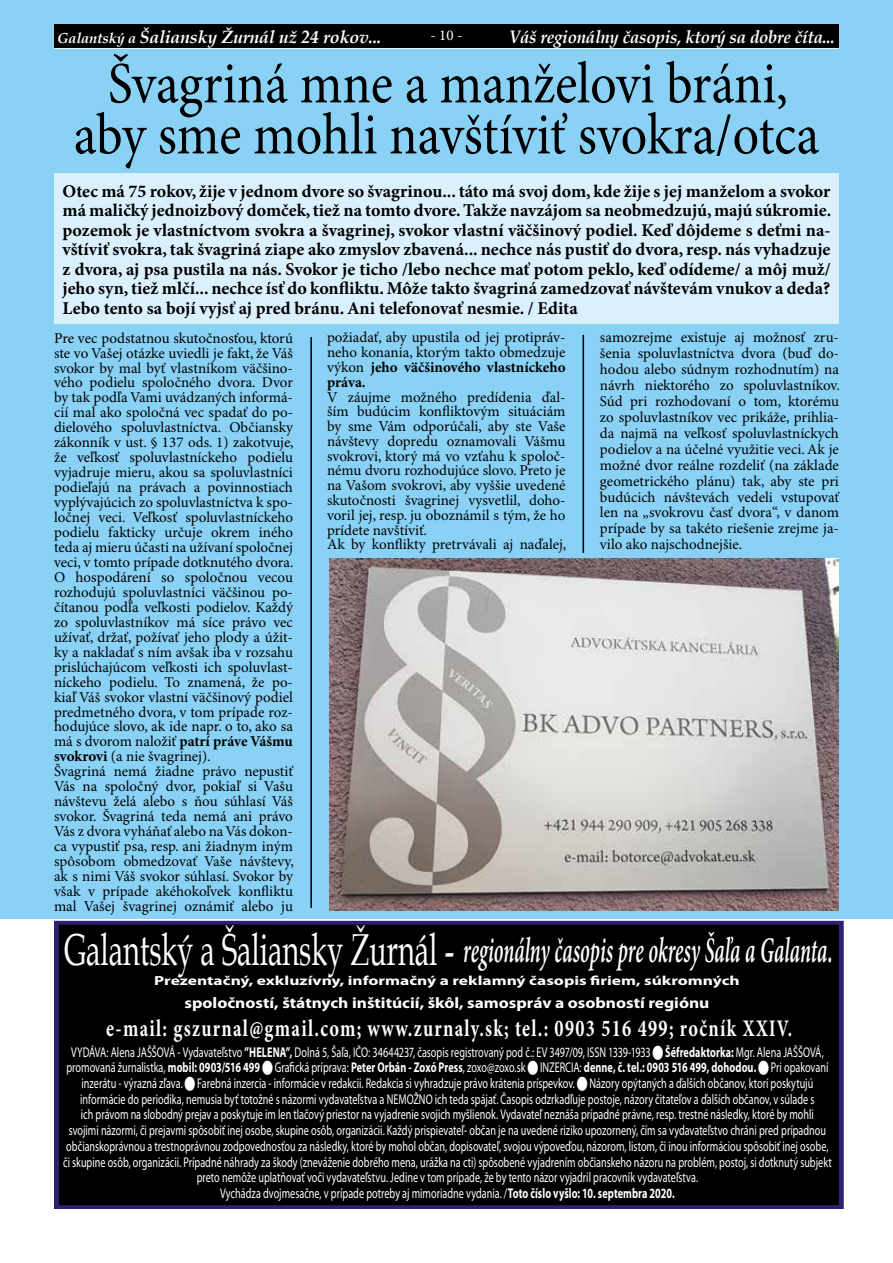
<style>
.page{position:relative;width:893px;height:1263px;background:#fff}
.page>*{position:absolute;margin:0;border:0;box-sizing:border-box;transform-origin:0 0}
.t1{font:58.5px/51px "Minion Pro";letter-spacing:-.005em;color:#000;text-align:center;scale:.89 1}
.t2{font:italic 600 36px "Minion Pro";color:#fff;scale:.56 1}
.t3{font:700 24.15px "Minion Pro";letter-spacing:.07em;color:#fff;scale:.76 1}
.t4{font:700 18px/19.5px "Minion Pro";letter-spacing:-.005em;color:#000;text-align:justify}
.t5{font:italic 700 18px "Book Antiqua";letter-spacing:-.01em;color:#fff;scale:.93 1}
.t6{font:italic 700 17.7px "Book Antiqua";letter-spacing:-.01em;color:#fff}
.t7{font:700 15.3px "Myriad Pro";color:#fff;scale:1.14 1}
.t8{font:15px/15px "Minion Pro";color:#000}
.t9{font:15px "Minion Pro";color:#fff}
.t10{font:14.1px/15.8px "Myriad Pro";color:#fff;text-align:center;scale:.72 1}
.t11{font:700 13.2px "Myriad Pro";color:#fff;scale:1.32 1}
.s1{font-size:14.55px}
.s2{font-weight:700}
.s3{font-family:"Book Antiqua";font-weight:400;font-style:normal;font-size:44.85px}
.s4{font-size:23.7px}
</style>
<div class="page">
<div style="left:0;top:0;width:893px;height:918px;background:#89d2f6"></div>
<img style="left:329px;top:558px;width:510px;height:352px">
<div style="left:54px;top:173px;width:785px;height:151px;background:#dbf0fd"></div>
<hr style="left:310px;top:337px;width:2px;height:571px;background:#000">
<hr style="left:583px;top:335px;width:1px;height:218px;background:#000">
<div style="left:56px;top:923px;width:785px;height:284px;background:#000"></div>
<div style="left:54px;top:920px;width:789px;height:289px;border:4px solid #2b2171"></div>
<hr style="left:54px;top:47px;width:785px;height:2px;background:#fff">
<div style="left:54px;top:24px;width:785px;height:24px;background:#000"></div>
<p class="t6" style="left:57px;top:24px;width:326px"><span class="s1">Galantský a</span> Šaliansky Žurnál už 24 rokov...</p>
<p class="t9" style="left:431px;top:26px;width:33px">- 10 -</p>
<p class="t5" style="left:509px;top:24px;width:352px">Váš regionálny časopis, ktorý sa dobre číta...</p>
<h1 class="t1" style="left:74px;top:61px;width:839px">Švagriná mne a manželovi bráni, aby sme mohli navštíviť svokra/otca</h1>
<p class="t4" style="left:63px;top:182px;width:770px">Otec má 75 rokov, žije v jednom dvore so švagrinou... táto má svoj dom, kde žije s jej manželom a svokor má maličký jednoizbový domček, tiež na tomto dvore. Takže navzájom sa neobmedzujú, majú súkromie. pozemok je vlastníctvom svokra a švagrinej, svokor vlastní väčšinový podiel. Keď dôjdeme s deťmi na&shy;vštíviť svokra, tak švagriná ziape ako zmyslov zbavená... nechce nás pustiť do dvora, resp. nás vyhadzuje z dvora, aj psa pustila na nás. Svokor je ticho /lebo nechce mať potom peklo, keď odídeme/ a môj muž/ jeho syn, tiež mlčí... nechce ísť do konfliktu. Môže takto švagriná zamedzovať návštevám vnukov a deda?<br>Lebo tento sa bojí vyjsť aj pred bránu. Ani telefonovať nesmie. / Edita</p>
<p class="t8" style="left:54px;top:331px;width:241px">Pre vec podstatnou skutočnosťou, ktorú ste vo Vašej otázke uviedli je fakt, že Váš svokor by mal byť vlastníkom väčšino&shy;vého podielu spoločného dvora. Dvor by tak podľa Vami uvádzaných informá&shy;cií mal ako spoločná vec spadať do po&shy;dielového spoluvlastníctva. Občiansky zákonník v ust. § 137 ods. 1) zakotvuje, že veľkosť spoluvlastníckeho podielu vyjadruje mieru, akou sa spoluvlastníci podieľajú na právach a povinnostiach vyplývajúcich zo spoluvlastníctva k spo&shy;ločnej veci. Veľkosť spoluvlastníckeho podielu fakticky určuje okrem iného teda aj mieru účasti na užívaní spoločnej veci, v tomto prípade dotknutého dvora.<br>O hospodárení so spoločnou vecou rozhodujú spoluvlastníci väčšinou po&shy;čítanou podľa veľkosti podielov. Každý zo spoluvlastníkov má síce právo vec užívať, držať, požívať jeho plody a úžit&shy;ky a nakladať s ním avšak iba v rozsahu prislúchajúcom veľkosti ich spoluvlast&shy;níckeho podielu. To znamená, že po&shy;kiaľ Váš svokor vlastní väčšinový podiel predmetného dvora, v tom prípade roz&shy;hodujúce slovo, ak ide napr. o to, ako sa má s dvorom naložiť <span class="s2">patrí práve Vášmu svokrovi</span> (a nie švagrinej).<br>Švagriná nemá žiadne právo nepustiť Vás na spoločný dvor, pokiaľ si Vašu návštevu želá alebo s ňou súhlasí Váš svokor. Švagriná teda nemá ani právo Vás z dvora vyháňať alebo na Vás dokon&shy;ca vypustiť psa, resp. ani žiadnym iným spôsobom obmedzovať Vaše návštevy, ak s nimi Váš svokor súhlasí. Svokor by však v prípade akéhokoľvek konfliktu mal Vašej švagrinej oznámiť alebo ju</p>
<p class="t8" style="left:327px;top:331px;width:240px;text-align:justify">požiadať, aby upustila od jej protipráv&shy;neho konania, ktorým takto obmedzuje výkon <span class="s2">jeho väčšinového vlastníckeho práva.</span></p>
<p class="t8" style="left:327px;top:390px;width:241px">V záujme možného predídenia ďal&shy;ším budúcim konfliktovým situáciám by sme Vám odporúčali, aby ste Vaše návštevy dopredu oznamovali Vášmu svokrovi, ktorý má vo vzťahu k spoloč&shy;nému dvoru rozhodujúce slovo. Preto je na Vašom svokrovi, aby vyššie uvedené skutočnosti švagrinej vysvetlil, doho&shy;voril jej, resp. ju oboznámil s tým, že ho prídete navštíviť.<br>Ak by konflikty pretrvávali aj naďalej,</p>
<p class="t8" style="left:600px;top:330px;width:241px;line-height:15.9px;text-align:justify">samozrejme existuje aj možnosť zru&shy;šenia spoluvlastníctva dvora (buď do&shy;hodou alebo súdnym rozhodnutím) na návrh niektorého zo spoluvlastníkov.<br>Súd pri rozhodovaní o tom, ktorému zo spoluvlastníkov vec prikáže, prihlia&shy;da najmä na veľkosť spoluvlastníckych podielov a na účelné využitie veci. Ak je možné dvor reálne rozdeliť (na základe geometrického plánu) tak, aby ste pri budúcich návštevách vedeli vstupovať len na „svokrovu časť dvora“, v danom prípade by sa takéto riešenie zrejme ja&shy;vilo ako najschodnejšie.</p>
<h2 class="t2" style="left:64px;top:929px;width:1374px"><span class="s3">Galantský a Šaliansky Žurnál -</span> regionálny časopis pre okresy Šaľa a Galanta.</h2>
<p class="t11" style="left:154px;top:973px;width:445px">Prezentačný, exkluzívny, informačný a reklamný časopis firiem, súkromných</p>
<p class="t7" style="left:185px;top:994px;width:462px">spoločností, štátnych inštitúcií, škôl, samospráv a osobností regiónu</p>
<h3 class="t3" style="left:106px;top:1013px;width:904px">e-mail: gszurnal@gmail.com; www.zurnaly.sk; tel.: 0903 516 499; ročník <span class="s4">XXIV.</span></h3>
<p class="t10" style="left:63px;top:1044px;width:1069px">VYDÁVA: Alena JAŠŠOVÁ - Vydavateľstvo <span class="s2">”HELENA”,</span> Dolná 5, Šaľa, IČO: 34644237, časopis registrovaný pod č.: EV 3497/09, ISSN 1339-1933 ■ <span class="s2">Šéfredaktorka:</span> Mgr. Alena JAŠŠOVÁ, promovaná žurnalistka, <span class="s2">mobil: 0903/516 499</span> ■ Grafická príprava: <span class="s2">Peter Orbán - Zoxó Press</span>, zoxo@zoxo.sk ■ INZERCIA: <span class="s2">denne, č. tel.: 0903 516 499, dohodou.</span> ■ Pri opakovaní inzerátu - výrazná zľava. ■ Farebná inzercia - informácie v redakcii. Redakcia si vyhradzuje právo krátenia príspevkov. ■ Názory opýtaných a ďalších občanov, ktorí poskytujú informácie do periodika, nemusia byť totožné s názormi vydavateľstva a NEMOŽNO ich teda spájať. Časopis odzrkadľuje postoje, názory čitateľov a ďalších občanov, v súlade s<br>ich právom na slobodný prejav a poskytuje im len tlačový priestor na vyjadrenie svojich myšlienok. Vydavateľ neznáša prípadné právne, resp. trestné následky, ktoré by mohli<br>svojimi názormi, či prejavmi spôsobiť inej osobe, skupine osôb, organizácii. Každý prispievateľ- občan je na uvedené riziko upozornený, čím sa vydavateľstvo chráni pred prípadnou občianskoprávnou a trestnoprávnou zodpovednosťou za následky, ktoré by mohol občan, dopisovateľ, svojou výpoveďou, názorom, listom, či inou informáciou spôsobiť inej osobe, či skupine osôb, organizácii. Prípadné náhrady za škody (zneváženie dobrého mena, urážka na cti) spôsobené vyjadrením občianskeho názoru na problém, postoj, si dotknutý subjekt preto nemôže uplatňovať voči vydavateľstvu. Jedine v tom prípade, že by tento názor vyjadril pracovník vydavateľstva.<br>Vychádza dvojmesačne, v prípade potreby aj mimoriadne vydania. /<span class="s2">Toto číslo vyšlo: 10. septembra 2020.</span></p>
</div>
